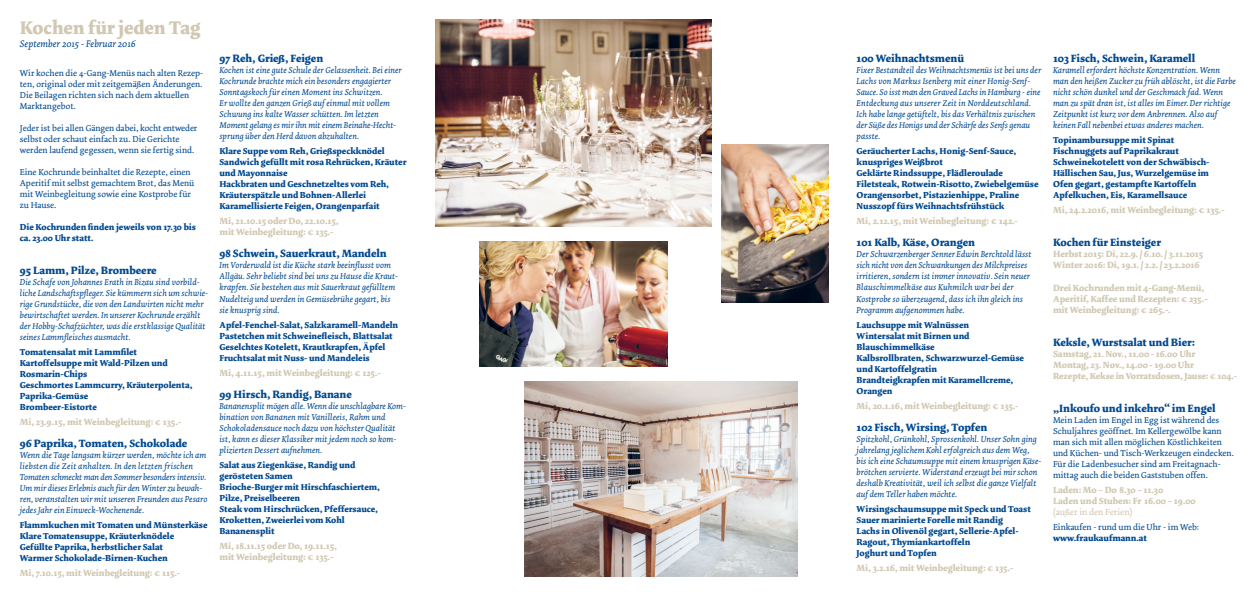
<style>
.page{position:relative;width:1258px;height:596px;background:#fff}
.page>*{position:absolute;margin:0;border:0;box-sizing:border-box;transform-origin:0 0}
.t1{font:700 19px "Dolly";color:#d1c8b2}
.t2{font:700 11px "Dolly";color:#014990}
.t3{font:italic 10px "Dolly";color:#014990}
.t4{font:700 9.3px/11px "Dolly";letter-spacing:-.005em;color:#d1c8b2}
.t5{font:9.3px "Dolly";letter-spacing:-.005em;color:#d1c8b2}
.t6{font:700 9.1px "Dolly";letter-spacing:-.01em;color:#d1c8b2}
.t7{font:italic 9px/11px "Dolly";color:#014990}
.t8{font:700 9px/11px "Dolly";color:#014990}
.t9{font:9px/11px "Dolly";color:#014990}
</style>
<div class="page">
<img style="left:721px;top:144px;width:107px;height:158px">
<img style="left:479px;top:241px;width:188px;height:125px">
<img style="left:524px;top:381px;width:273px;height:194px">
<img style="left:435px;top:20px;width:276px;height:206px">
<h1 class="t1" style="left:20px;top:16px;width:182px">Kochen für jeden Tag</h1>
<p class="t3" style="left:20px;top:38px;width:117px">September 2015 - Februar 2016</p>
<p class="t9" style="left:20px;top:67px;width:185px">Wir kochen die 4-Gang-Menüs nach alten Rezep&shy;ten, original oder mit zeitgemäßen Änderungen.<br>Die Beilagen richten sich nach dem aktuellen Marktangebot.</p>
<p class="t9" style="left:20px;top:122px;width:179px">Jeder ist bei allen Gängen dabei, kocht entweder selbst oder schaut einfach zu. Die Gerichte werden laufend gegessen, wenn sie fertig sind.</p>
<p class="t9" style="left:20px;top:166px;width:176px">Eine Kochrunde beinhaltet die Rezepte, einen Aperitif mit selbst gemachtem Brot, das Menü mit Weinbegleitung sowie eine Kostprobe für zu Hause.</p>
<p class="t8" style="left:20px;top:221px;width:178px">Die Kochrunden finden jeweils von 17.30 bis ca. 23.00 Uhr statt.</p>
<p class="t2" style="left:20px;top:263px;width:138px">95 Lamm, Pilze, Brombeere</p>
<p class="t7" style="left:20px;top:276px;width:190px">Die Schafe von Johannes Erath in Bizau sind vorbild&shy;liche Landschaftspfleger. Sie kümmern sich um schwie&shy;rige Grundstücke, die von den Landwirten nicht mehr bewirtschaftet werden. In unserer Kochrunde erzählt der Hobby-Schafzüchter, was die erstklassige Qualität seines Lammfleisches ausmacht.</p>
<p class="t8" style="left:20px;top:346px;width:174px">Tomatensalat mit Lammfilet<br>Kartoffelsuppe mit Wald-Pilzen und<br>Rosmarin-Chips<br>Geschmortes Lammcurry, Kräuterpolenta,<br>Paprika-Gemüse<br>Brombeer-Eistorte</p>
<p class="t4" style="left:20px;top:416px;width:163px">Mi, 23.9.15, mit Weinbegleitung: € 135.-</p>
<p class="t2" style="left:20px;top:436px;width:169px">96 Paprika, Tomaten, Schokolade</p>
<p class="t7" style="left:20px;top:449px;width:189px">Wenn die Tage langsam kürzer werden, möchte ich am liebsten die Zeit anhalten. In den letzten frischen Tomaten schmeckt man den Sommer besonders intensiv.<br>Um mir dieses Erlebnis auch für den Winter zu bewah&shy;ren, veranstalten wir mit unseren Freunden aus Pesaro jedes Jahr ein Einweck-Wochenende.</p>
<p class="t8" style="left:20px;top:519px;width:189px">Flammkuchen mit Tomaten und Münsterkäse Klare Tomatensuppe, Kräuterknödele Gefüllte Paprika, herbstlicher Salat<br>Warmer Schokolade-Birnen-Kuchen</p>
<p class="t4" style="left:20px;top:567px;width:162px">Mi, 7.10.15, mit Weinbegleitung: € 115.-</p>
<p class="t2" style="left:219px;top:52px;width:105px">97 Reh, Grieß, Feigen</p>
<p class="t7" style="left:219px;top:65px;width:184px">Kochen ist eine gute Schule der Gelassenheit. Bei einer Kochrunde brachte mich ein besonders engagierter Sonntagskoch für einen Moment ins Schwitzen.<br>Er wollte den ganzen Grieß auf einmal mit vollem Schwung ins kalte Wasser schütten. Im letzten Moment gelang es mir ihn mit einem Beinahe-Hecht&shy;sprung über den Herd davon abzuhalten.</p>
<p class="t8" style="left:219px;top:146px;width:188px">Klare Suppe vom Reh, Grießspeckknödel Sandwich gefüllt mit rosa Rehrücken, Kräuter und Mayonnaise<br>Hackbraten und Geschnetzeltes vom Reh, Kräuterspätzle und Bohnen-Allerlei Karamellisierte Feigen, Orangenparfait</p>
<p class="t4" style="left:219px;top:216px;width:121px">Mi, 21.10.15 oder Do, 22.10.15, mit Weinbegleitung: € 135.-</p>
<p class="t2" style="left:219px;top:247px;width:169px">98 Schwein, Sauerkraut, Mandeln</p>
<p class="t7" style="left:219px;top:260px;width:180px">Im Vorderwald ist die Küche stark beeinflusst vom Allgäu. Sehr beliebt sind bei uns zu Hause die Kraut&shy;krapfen. Sie bestehen aus mit Sauerkraut gefülltem Nudelteig und werden in Gemüsebrühe gegart, bis sie knusprig sind.</p>
<p class="t8" style="left:219px;top:319px;width:180px">Apfel-Fenchel-Salat, Salzkaramell-Mandeln Pastetchen mit Schweinefleisch, Blattsalat Geselchtes Kotelett, Krautkrapfen, Äpfel Fruchtsalat mit Nuss- und Mandeleis</p>
<p class="t4" style="left:219px;top:367px;width:163px">Mi, 4.11.15, mit Weinbegleitung: € 125.-</p>
<p class="t2" style="left:219px;top:387px;width:134px">99 Hirsch, Randig, Banane</p>
<p class="t7" style="left:219px;top:400px;width:188px">Bananensplit mögen alle. Wenn die unschlagbare Kom&shy;bination von Bananen mit Vanilleeis, Rahm und Schokoladensauce noch dazu von höchster Qualität ist, kann es dieser Klassiker mit jedem noch so kom&shy;plizierten Dessert aufnehmen.</p>
<p class="t8" style="left:219px;top:459px;width:162px">Salat aus Ziegenkäse, Randig und gerösteten Samen<br>Brioche-Burger mit Hirschfaschiertem,<br>Pilze, Preiselbeeren<br>Steak vom Hirschrücken, Pfeffersauce,<br>Kroketten, Zweierlei vom Kohl<br>Bananensplit</p>
<p class="t4" style="left:219px;top:540px;width:119px">Mi, 18.11.15 oder Do, 19.11.15, mit Weinbegleitung: € 135.-</p>
<p class="t2" style="left:856px;top:52px;width:109px">100 Weihnachtsmenü</p>
<p class="t7" style="left:856px;top:65px;width:186px">Fixer Bestandteil des Weihnachtsmenüs ist bei uns der Lachs von Markus Isenberg mit einer Honig-Senf-Sauce. So isst man den Graved Lachs in Hamburg - eine Entdeckung aus unserer Zeit in Norddeutschland.<br>Ich habe lange getüftelt, bis das Verhältnis zwischen der Süße des Honigs und der Schärfe des Senfs genau passte.</p>
<p class="t8" style="left:856px;top:146px;width:183px">Geräucherter Lachs, Honig-Senf-Sauce, knuspriges Weißbrot<br>Geklärte Rindssuppe, Flädleroulade Filetsteak, Rotwein-Risotto, Zwiebelgemüse Orangensorbet, Pistazienhippe, Praline Nusszopf fürs Weihnachtsfrühstück</p>
<p class="t4" style="left:856px;top:216px;width:163px">Mi, 2.12.15, mit Weinbegleitung: € 142.-</p>
<p class="t2" style="left:856px;top:236px;width:120px">101 Kalb, Käse, Orangen</p>
<p class="t7" style="left:856px;top:249px;width:176px">Der Schwarzenberger Senner Edwin Berchtold lässt sich nicht von den Schwankungen des Milchpreises irritieren, sondern ist immer innovativ. Sein neuer Blauschimmelkäse aus Kuhmilch war bei der Kostprobe so überzeugend, dass ich ihn gleich ins Programm aufgenommen habe.</p>
<p class="t8" style="left:856px;top:319px;width:169px">Lauchsuppe mit Walnüssen<br>Wintersalat mit Birnen und<br>Blauschimmelkäse<br>Kalbsrollbraten, Schwarzwurzel-Gemüse und Kartoffelgratin<br>Brandteigkrapfen mit Karamellcreme,<br>Orangen</p>
<p class="t4" style="left:856px;top:400px;width:163px">Mi, 20.1.16, mit Weinbegleitung: € 135.-</p>
<p class="t2" style="left:856px;top:420px;width:132px">102 Fisch, Wirsing, Topfen</p>
<p class="t7" style="left:856px;top:433px;width:186px">Spitzkohl, Grünkohl, Sprossenkohl. Unser Sohn ging jahrelang jeglichem Kohl erfolgreich aus dem Weg, bis ich eine Schaumsuppe mit einem knusprigen Käse&shy;brötchen servierte. Widerstand erzeugt bei mir schon deshalb Kreativität, weil ich selbst die ganze Vielfalt auf dem Teller haben möchte.</p>
<p class="t8" style="left:856px;top:503px;width:176px">Wirsingschaumsuppe mit Speck und Toast Sauer marinierte Forelle mit Randig<br>Lachs in Olivenöl gegart, Sellerie-Apfel-Ragout, Thymiankartoffeln<br>Joghurt und Topfen</p>
<p class="t4" style="left:856px;top:562px;width:158px">Mi, 3.2.16, mit Weinbegleitung: € 135.-</p>
<p class="t2" style="left:1052px;top:52px;width:144px">103 Fisch, Schwein, Karamell</p>
<p class="t7" style="left:1052px;top:65px;width:184px">Karamell erfordert höchste Konzentration. Wenn man den heißen Zucker zu früh ablöscht, ist die Farbe nicht schön dunkel und der Geschmack fad. Wenn man zu spät dran ist, ist alles im Eimer. Der richtige Zeitpunkt ist kurz vor dem Anbrennen. Also auf keinen Fall nebenbei etwas anderes machen.</p>
<p class="t8" style="left:1052px;top:135px;width:158px">Topinambursuppe mit Spinat Fischnuggets auf Paprikakraut Schweinekotelett von der Schwäbisch-Hällischen Sau, Jus, Wurzelgemüse im Ofen gegart, gestampfte Kartoffeln Apfelkuchen, Eis, Karamellsauce</p>
<p class="t4" style="left:1052px;top:205px;width:173px">Mi, 24.2.2016, mit Weinbegleitung: € 135.-</p>
<p class="t2" style="left:1052px;top:236px;width:109px">Kochen für Einsteiger</p>
<p class="t4" style="left:1052px;top:249px;width:152px">Herbst 2015: Di, 22.9. / 6.10. / 3.11.2015<br>Winter 2016: Di, 19.1. / 2.2. / 23.2.2016</p>
<p class="t4" style="left:1052px;top:282px;width:156px">Drei Kochrunden mit 4-Gang-Menü,<br>Aperitif, Kaffee und Rezepten: € 235.- mit Weinbegleitung: € 265.-.</p>
<p class="t2" style="left:1052px;top:335px;width:143px">Keksle, Wurstsalat und Bier:</p>
<p class="t4" style="left:1052px;top:348px;width:144px">Samstag, 21. Nov., 11.00 - 16.00 Uhr<br>Montag, 23. Nov., 14.00 - 19.00 Uhr</p>
<p class="t6" style="left:1052px;top:370px;width:186px">Rezepte, Kekse in Vorratsdosen, Jause: € 104.-</p>
<p class="t2" style="left:1052px;top:401px;width:164px">„Inkoufo und inkehro“ im Engel</p>
<p class="t9" style="left:1052px;top:414px;width:182px">Mein Laden im Engel in Egg ist während des Schuljahres geöffnet. Im Kellergewölbe kann man sich mit allen möglichen Köstlichkeiten und Küchen- und Tisch-Werkzeugen eindecken.<br>Für die Ladenbesucher sind am Freitagnach&shy;mittag auch die beiden Gaststuben offen.</p>
<p class="t4" style="left:1052px;top:484px;width:144px">Laden: Mo – Do 8.30 – 11.30<br>Laden und Stuben: Fr 16.00 – 19.00</p>
<p class="t5" style="left:1052px;top:506px;width:81px">(außer in den Ferien)</p>
<p class="t9" style="left:1052px;top:521px;width:147px">Einkaufen - rund um die Uhr - im Web:</p>
<p class="t8" style="left:1052px;top:532px;width:95px">www.fraukaufmann.at</p>
</div>
